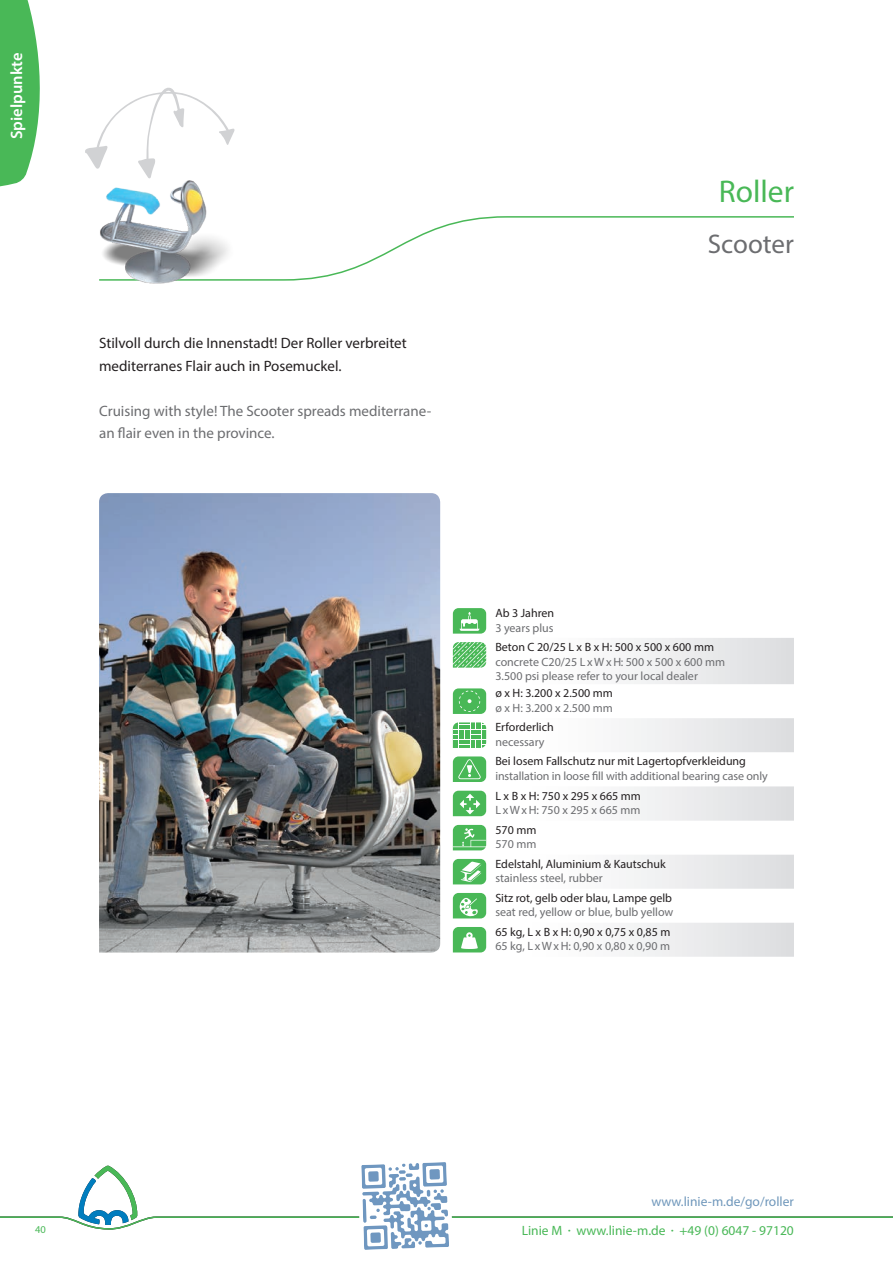
<style>
.page{position:relative;width:893px;height:1263px;background:#fff}
.page>*{position:absolute;margin:0;border:0;box-sizing:border-box;transform-origin:0 0}
.t1{font:31.5px "Myriad Pro";color:#49b857}
.t2{font:27px "Myriad Pro";color:#6c6d70}
.t3{font:600 16.5px "Myriad Pro";color:#fff}
.t4{font:15px/22.5px "Myriad Pro";color:#231f20}
.t5{font:15px/22.5px "Myriad Pro";color:#6c6d70}
.t6{font:13.5px "Myriad Pro";color:#49b857}
.t7{font:13.5px "Myriad Pro";color:#6f97bb}
.t8{font:12px/14.4px "Myriad Pro";color:#6c6d70}
.t9{font:12px "Myriad Pro";color:#231f20}
.t10{font:10.5px "Myriad Pro";color:#49b857}
.s1{font-size:9px}
</style>
<div class="page">
<svg style="left:0;top:0;width:40px;height:187px;background:#62c26e"></svg>
<svg style="left:259px;top:216px;width:535px;height:65px"></svg>
<img style="left:99px;top:493px;width:341px;height:400px">
<img style="left:99px;top:178px;width:160px;height:106px">
<svg style="left:626px;top:638px;width:168px;height:251px"></svg>
<svg style="left:453px;top:608px;width:33px;height:26px"></svg>
<svg style="left:453px;top:642px;width:33px;height:26px"></svg>
<svg style="left:453px;top:688px;width:33px;height:26px"></svg>
<svg style="left:453px;top:722px;width:33px;height:26px"></svg>
<svg style="left:453px;top:756px;width:33px;height:26px"></svg>
<svg style="left:453px;top:791px;width:33px;height:25px"></svg>
<svg style="left:453px;top:825px;width:33px;height:25px"></svg>
<svg style="left:453px;top:859px;width:33px;height:25px"></svg>
<svg style="left:0;top:893px;width:893px;height:357px"></svg>
<svg style="left:85px;top:87px;width:150px;height:91px"></svg>
<h3 class="t3" style="left:6px;top:139px;width:88px;rotate:-90deg">Spielpunkte</h3>
<p class="t4" style="left:99px;top:332px;width:309px">Stilvoll durch die Innenstadt! Der Roller verbreitet mediterranes Flair auch in Posemuckel.</p>
<p class="t5" style="left:99px;top:399px;width:334px">Cruising with style! The Scooter spreads mediterrane&shy;an flair even in the province.</p>
<h1 class="t1" style="left:719px;top:172px;width:77px">Roller</h1>
<h2 class="t2" style="left:708px;top:227px;width:88px">Scooter</h2>
<p class="t9" style="left:495px;top:606px;width:60px">Ab 3 Jahren</p>
<p class="t8" style="left:495px;top:620px;width:60px">3 years plus</p>
<p class="t9" style="left:495px;top:640px;width:220px">Beton C 20/25 L x B x H: 500 x 500 x 600 mm</p>
<p class="t8" style="left:495px;top:654px;width:231px">concrete C20/25 L x W x H: 500 x 500 x 600 mm<br>3.500 psi please refer to your local dealer</p>
<p class="t9" style="left:495px;top:686px;width:119px">ø x H: 3.200 x 2.500 mm</p>
<p class="t8" style="left:495px;top:700px;width:119px">ø x H: 3.200 x 2.500 mm</p>
<p class="t9" style="left:495px;top:720px;width:60px">Erforderlich</p>
<p class="t8" style="left:495px;top:734px;width:51px">necessary</p>
<p class="t9" style="left:495px;top:754px;width:252px">Bei losem Fallschutz nur mit Lagertopfverkleidung</p>
<p class="t8" style="left:495px;top:768px;width:274px">installation in loose fill with additional bearing case only</p>
<p class="t9" style="left:495px;top:788px;width:147px">L x B x H: 750 x 295 x 665 mm</p>
<p class="t8" style="left:495px;top:803px;width:147px">L x W x H: 750 x 295 x 665 mm</p>
<p class="t9" style="left:495px;top:822px;width:43px">570 mm</p>
<p class="t8" style="left:495px;top:837px;width:43px">570 mm</p>
<p class="t9" style="left:495px;top:856px;width:172px">Edelstahl, Aluminium &amp; Kautschuk</p>
<p class="t8" style="left:495px;top:871px;width:109px">stainless steel, rubber</p>
<p class="t9" style="left:495px;top:890px;width:178px">Sitz rot, gelb oder blau, Lampe gelb</p>
<p class="t8" style="left:495px;top:905px;width:180px">seat red, yellow or blue, bulb yellow</p>
<p class="t9" style="left:495px;top:924px;width:177px">65 kg, L x B x H: 0,90 x 0,75 x 0,85 m</p>
<p class="t8" style="left:495px;top:939px;width:176px">65 kg, L x W x H: 0,90 x 0,80 x 0,90 m</p>
<p class="t10" style="left:35px;top:1222px;width:12px">40</p>
<p class="t7" style="left:651px;top:1193px;width:144px">www.linie-m.de/go/roller</p>
<p class="t6" style="left:522px;top:1222px;width:274px">Linie M <span class="s1">•</span> www.linie-m.de <span class="s1">•</span> +49 (0) 6047 - 97120</p>
</div>
